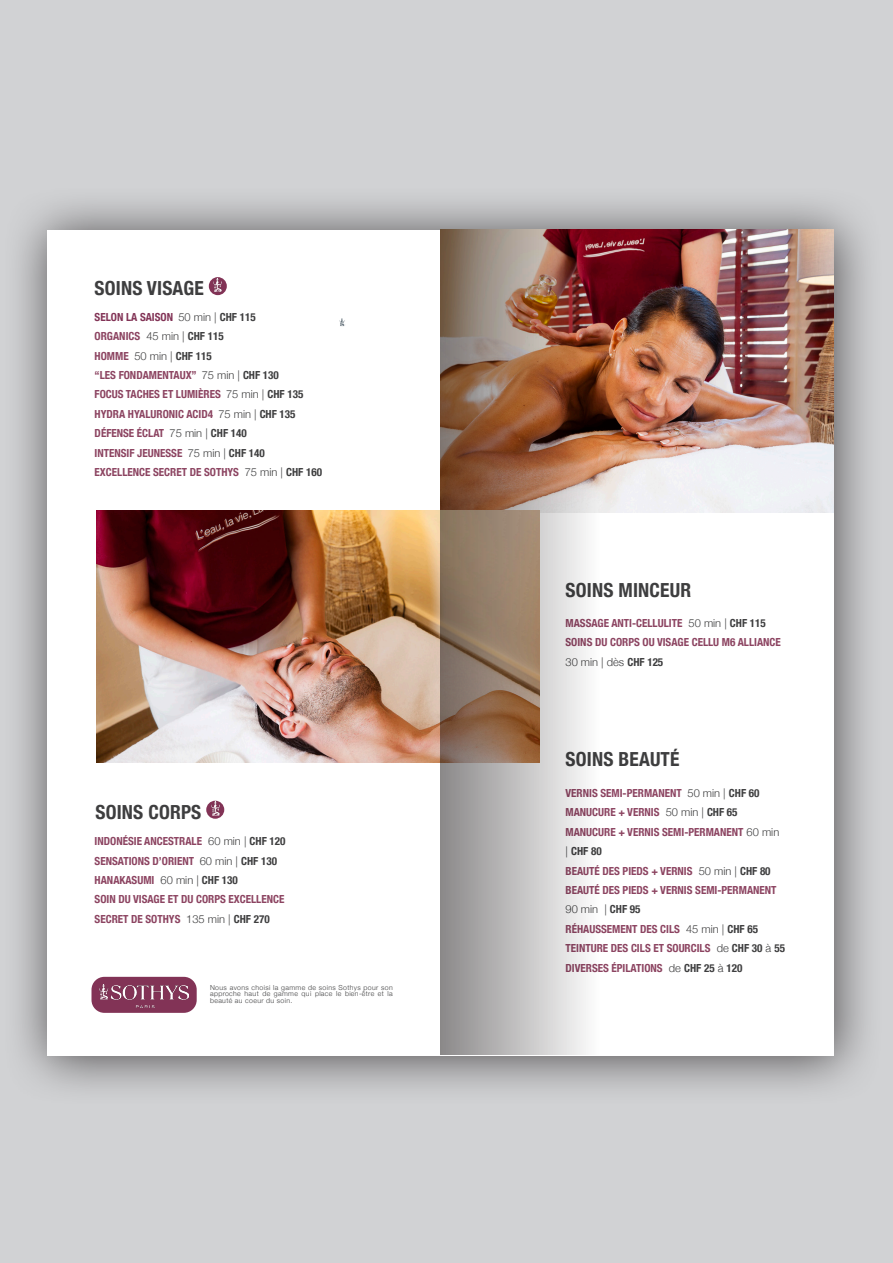
<style>
.page{position:relative;width:893px;height:1263px;background:#d1d2d4}
.page>*{position:absolute;margin:0;border:0;box-sizing:border-box;transform-origin:0 0}
.t1{font:700 condensed 19.35px "Helvetica Neue";letter-spacing:.01em;color:#3e3e3f}
.t2{font:700 condensed 11.1px/19.4px "Helvetica Neue";color:#8c4461}
.t3{font:300 6.9px/6.9px "Helvetica Neue";letter-spacing:.05em;color:#3e3e3f;text-align:justify}
.s1{color:#823356}
.s2{font-weight:300;font-stretch:normal;color:#3e3e3f}
.s3{color:#3e3e3f}
</style>
<div class="page">
<div style="left:2px;top:185px;width:882px;height:921px;background:#231f20;opacity:.75"></div>
<div style="left:47px;top:230px;width:786px;height:825px;background:#fff"></div>
<svg style="left:209px;top:277px;width:18px;height:18px"></svg>
<img style="left:214px;top:278px;width:9px;height:17px">
<div style="left:206px;top:801px;width:18px;height:18px;background:#823356;border-radius:50%"></div>
<img style="left:211px;top:802px;width:10px;height:17px">
<svg style="left:339px;top:318px;width:6px;height:8px"></svg>
<div style="left:91px;top:977px;width:106px;height:36px;background:#823356;border-radius:13px"></div>
<img style="left:100px;top:985px;width:88px;height:23px">
<img style="left:634px;top:230px;width:199px;height:283px">
<img style="left:96px;top:511px;width:344px;height:251px">
<img style="left:440px;top:230px;width:194px;height:825px">
<h1 class="t1" style="left:95px;top:272px;width:111px">SOINS VISAGE</h1>
<p class="t2" style="left:95px;top:306px;width:229px"><span class="s1">SELON LA SAISON</span> <span class="s2">50 min |</span> <span class="s3">CHF 115<br></span>ORGANICS <span class="s2">45 min |</span> <span class="s3">CHF 115<br></span>HOMME <span class="s2">50 min |</span> <span class="s3">CHF 115<br></span>“LES FONDAMENTAUX” <span class="s2">75 min |</span> <span class="s3">CHF 130<br></span>FOCUS TACHES ET LUMIÈRES <span class="s2">75 min |</span> <span class="s3">CHF 135<br></span>HYDRA HYALURONIC ACID4 <span class="s2">75 min |</span> <span class="s3">CHF 135<br></span>DÉFENSE ÉCLAT <span class="s2">75 min |</span> <span class="s3">CHF 140<br></span>INTENSIF JEUNESSE <span class="s2">75 min |</span> <span class="s3">CHF 140<br></span>EXCELLENCE SECRET DE SOTHYS <span class="s2">75 min |</span> <span class="s3">CHF 160</span></p>
<h1 class="t1" style="left:95px;top:796px;width:107px">SOINS CORPS</h1>
<p class="t2" style="left:95px;top:831px;width:192px">INDONÉSIE ANCESTRALE <span class="s2">60 min |</span> <span class="s3">CHF 120<br></span>SENSATIONS D’ORIENT <span class="s2">60 min |</span> <span class="s3">CHF 130<br></span>HANAKASUMI <span class="s2">60 min |</span> <span class="s3">CHF 130<br></span>SOIN DU VISAGE ET DU CORPS EXCELLENCE SECRET DE SOTHYS <span class="s2">135 min |</span> <span class="s3">CHF 270</span></p>
<p class="t3" style="left:210px;top:983px;width:184px">Nous avons choisi la gamme de soins Sothys pour son approche haut de gamme qui place le bien-être et la beauté au coeur du soin.</p>
<h1 class="t1" style="left:565px;top:574px;width:127px">SOINS MINCEUR</h1>
<p class="t2" style="left:565px;top:612px;width:217px">MASSAGE ANTI-CELLULITE <span class="s2">50 min |</span> <span class="s3">CHF 115<br></span>SOINS DU CORPS OU VISAGE CELLU M6 ALLIANCE<br><span class="s2">30 min | dès</span> <span class="s3">CHF 125</span></p>
<h1 class="t1" style="left:565px;top:743px;width:115px">SOINS BEAUTÉ</h1>
<p class="t2" style="left:565px;top:782px;width:221px">VERNIS SEMI-PERMANENT <span class="s2">50 min |</span> <span class="s3">CHF 60<br></span>MANUCURE + VERNIS <span class="s2">50 min |</span> <span class="s3">CHF 65<br></span>MANUCURE + VERNIS SEMI-PERMANENT <span class="s2">60 min<br>|</span> <span class="s3">CHF 80<br></span>BEAUTÉ DES PIEDS + VERNIS <span class="s2">50 min |</span> <span class="s3">CHF 80<br></span>BEAUTÉ DES PIEDS + VERNIS SEMI-PERMANENT<br><span class="s2">90 min |</span> <span class="s3">CHF 95<br></span>RÉHAUSSEMENT DES CILS <span class="s2">45 min |</span> <span class="s3">CHF 65<br></span>TEINTURE DES CILS ET SOURCILS <span class="s2">de</span> <span class="s3">CHF 30</span> <span class="s2">à</span> <span class="s3">55<br></span>DIVERSES ÉPILATIONS <span class="s2">de</span> <span class="s3">CHF 25</span> <span class="s2">à</span> <span class="s3">120</span></p>
</div>
